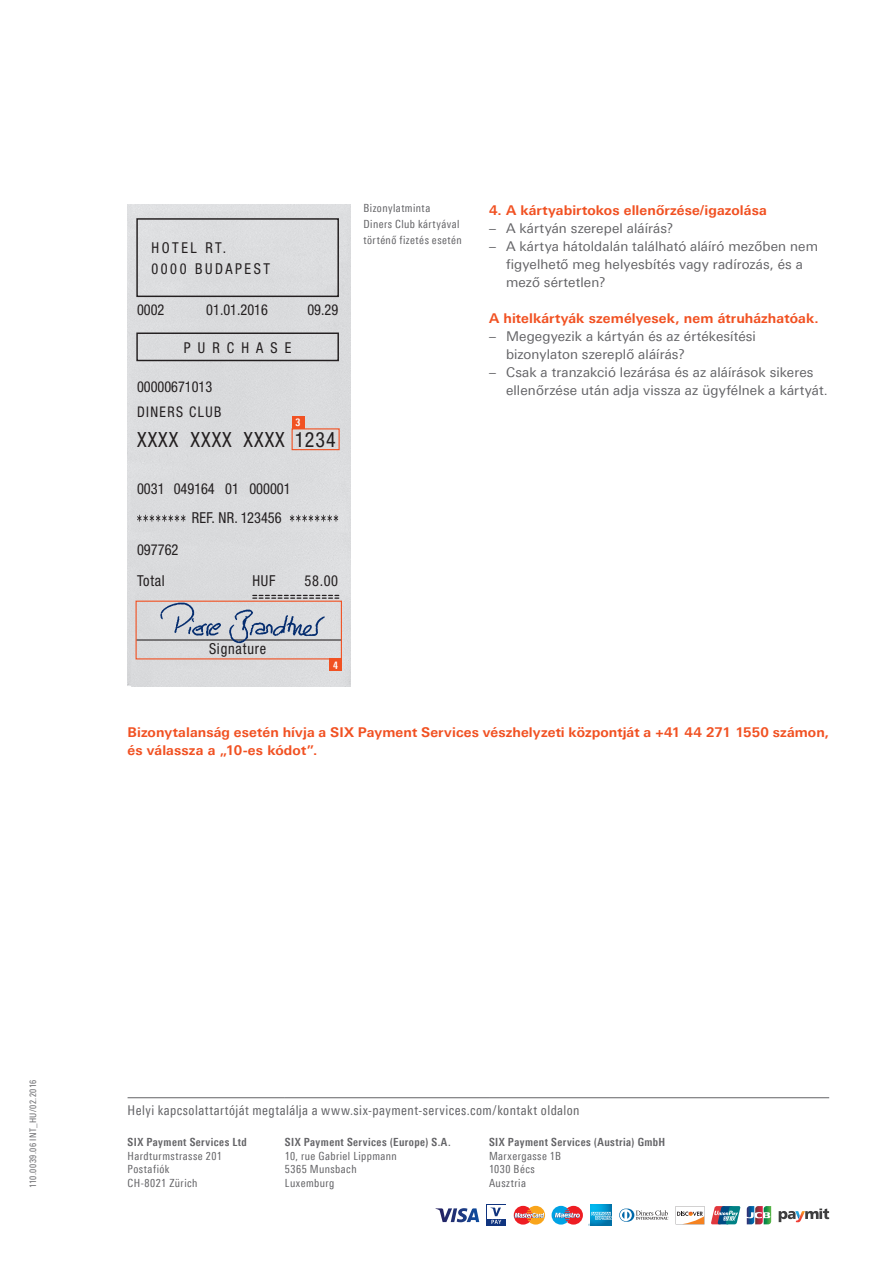
<style>
.page{position:relative;width:893px;height:1263px;background:#fff}
.page>*{position:absolute;margin:0;border:0;box-sizing:border-box;transform-origin:0 0}
.t1{font:condensed 21px "Helvetica Neue";letter-spacing:.05em;color:#231f20;scale:.95 1}
.t2{font:condensed 15.15px/29.7px "Helvetica Neue";color:#231f20;scale:.95 1}
.t3{font:condensed 15.15px "Helvetica Neue";letter-spacing:.055em;color:#231f20;scale:.95 1}
.t4{font:condensed 15px/21px "Helvetica Neue";letter-spacing:.17em;color:#231f20;scale:.95 1}
.t5{font:condensed 15px "Helvetica Neue";color:#231f20;scale:.95 1}
.t6{font:condensed 15px "Helvetica Neue";letter-spacing:.5em;color:#231f20;scale:.95 1}
.t7{font:condensed 14.7px "Helvetica Neue";letter-spacing:.1em;color:#231f20;scale:.95 1}
.t8{font:13.5px/18px "Linotype Univers 430";letter-spacing:.01em;color:#636366}
.t9{font:700 13.5px/18px "Linotype Univers 630";letter-spacing:.01em;color:#f15122}
.t10{font:13.5px "Linotype Univers 420 Cn";letter-spacing:.03em;color:#636366}
.t11{font:11.25px/13.5px "Linotype Univers 420 Cn";letter-spacing:.04em;color:#636366}
.t12{font:700 11.25px "Linotype Univers 620 Cn";letter-spacing:.04em;color:#636366}
.t13{font:700 10.5px "Linotype Univers 620 Cn";color:#fff}
.t14{font:9px "Linotype Univers 420 Cn";letter-spacing:.055em;color:#636366}
</style>
<div class="page">
<div style="left:128px;top:204px;width:223px;height:482px;background:#dbdbdd"></div>
<div style="left:136px;top:218px;width:203px;height:79px;border:1px solid #231f20"></div>
<div style="left:136px;top:332px;width:203px;height:29px;border:1px solid #231f20"></div>
<svg style="left:137px;top:515px;width:48px;height:7px"></svg>
<svg style="left:290px;top:515px;width:48px;height:7px"></svg>
<svg style="left:253px;top:595px;width:86px;height:4px"></svg>
<div style="left:292px;top:428px;width:48px;height:22px;border:1px solid #f15122"></div>
<hr style="left:136px;top:639px;width:206px;height:1px;background:#231f20">
<img style="left:155px;top:596px;width:177px;height:54px">
<div style="left:136px;top:601px;width:206px;height:58px;border:1px solid #f15122"></div>
<div style="left:292px;top:416px;width:12px;height:13px;background:#f15122"></div>
<div style="left:329px;top:658px;width:13px;height:13px;background:#f15122"></div>
<img style="left:591px;top:1205px;width:21px;height:1px">
<svg style="left:747px;top:1206px;width:24px;height:18px"></svg>
<div style="left:552px;top:1206px;width:18px;height:18px;background:#00a2e4;border-radius:50%"></div>
<svg style="left:554px;top:1206px;width:58px;height:20px"></svg>
<svg style="left:514px;top:1206px;width:31px;height:18px"></svg>
<svg style="left:435px;top:1208px;width:44px;height:14px"></svg>
<svg style="left:619px;top:1208px;width:50px;height:14px"></svg>
<svg style="left:779px;top:1208px;width:50px;height:14px"></svg>
<svg style="left:711px;top:1206px;width:29px;height:18px"></svg>
<svg style="left:486px;top:1205px;width:20px;height:21px"></svg>
<div style="left:487px;top:1205px;width:18px;height:13px;background:#fff"></div>
<svg style="left:490px;top:1207px;width:11px;height:17px"></svg>
<svg style="left:676px;top:1206px;width:28px;height:18px"></svg>
<hr style="left:128px;top:1097px;width:157px;height:1px;background:#636366">
<hr style="left:285px;top:1097px;width:204px;height:1px;background:#636366">
<hr style="left:489px;top:1097px;width:340px;height:1px;background:#636366">
<p class="t4" style="left:152px;top:237px;width:126px">HOTEL RT.<br>0000 BUDAPEST</p>
<p class="t4" style="left:137px;top:299px;width:30px">0002</p>
<p class="t4" style="left:206px;top:299px;width:66px">01.01.2016</p>
<p class="t4" style="left:307px;top:299px;width:34px">09.29</p>
<p class="t6" style="left:184px;top:339px;width:115px">PURCHASE</p>
<p class="t5" style="left:137px;top:377px;width:81px">00000671013</p>
<p class="t7" style="left:137px;top:403px;width:90px">DINERS CLUB</p>
<h1 class="t1" style="left:137px;top:427px;width:210px">XXXX XXXX XXXX 1234</h1>
<p class="t2" style="left:192px;top:473px;width:105px;text-indent:-55px">0031 049164 01 000001<br>REF. NR. 123456</p>
<p class="t2" style="left:137px;top:534px;width:45px;line-height:31.5px">097762<br>Total</p>
<p class="t13" style="left:296px;top:416px;width:6px">3</p>
<p class="t2" style="left:253px;top:566px;width:26px">HUF</p>
<p class="t2" style="left:305px;top:566px;width:37px">58.00</p>
<p class="t3" style="left:209px;top:639px;width:62px">Signature</p>
<p class="t13" style="left:333px;top:659px;width:6px">4</p>
<p class="t11" style="left:364px;top:200px;width:100px;line-height:15.8px">Bizonylatminta<br>Diners Club kártyával történő fizetés esetén</p>
<p class="t9" style="left:489px;top:201px;width:279px">4. A kártyabirtokos ellenőrzése/igazolása</p>
<p class="t8" style="left:489px;top:219px;width:186px">– A kártyán szerepel aláírás?</p>
<p class="t8" style="left:506px;top:237px;width:314px;text-indent:-17px">– A kártya hátoldalán található aláíró mezőben nem figyelhető meg helyesbítés vagy radírozás, és a mező sértetlen?</p>
<p class="t9" style="left:489px;top:309px;width:331px">A hitelkártyák személyesek, nem átruházhatóak.</p>
<p class="t8" style="left:506px;top:327px;width:251px;text-indent:-17px">– Megegyezik a kártyán és az értékesítési bizonylaton szereplő aláírás?</p>
<p class="t8" style="left:506px;top:363px;width:323px;text-indent:-17px">– Csak a tranzakció lezárása és az aláírások sikeres ellenőrzése után adja vissza az ügyfélnek a kártyát.</p>
<p class="t9" style="left:128px;top:723px;width:703px">Bizonytalanság esetén hívja a SIX Payment Services vészhelyzeti -központját a +41 44 271 1550 számon, és válassza a „10-es kódot”.</p>
<p class="t14" style="left:28px;top:1188px;width:109px;rotate:-90deg">110.0039.06 INT_HU/02.2016</p>
<p class="t10" style="left:128px;top:1102px;width:454px">Helyi kapcsolattartóját megtalálja a www.six-payment-services.com/kontakt oldalon</p>
<p class="t12" style="left:128px;top:1136px;width:121px">SIX Payment Services Ltd</p>
<p class="t11" style="left:128px;top:1149px;width:96px">Hardturmstrasse 201<br>Postafiók<br>CH-8021 Zürich</p>
<p class="t12" style="left:285px;top:1136px;width:167px">SIX Payment Services (Europe) S.A.</p>
<p class="t11" style="left:285px;top:1149px;width:114px">10, rue Gabriel Lippmann<br>5365 Munsbach<br>Luxemburg</p>
<p class="t12" style="left:489px;top:1136px;width:178px">SIX Payment Services (Austria) GmbH</p>
<p class="t11" style="left:489px;top:1149px;width:73px">Marxergasse 1B<br>1030 Bécs<br>Ausztria</p>
</div>
